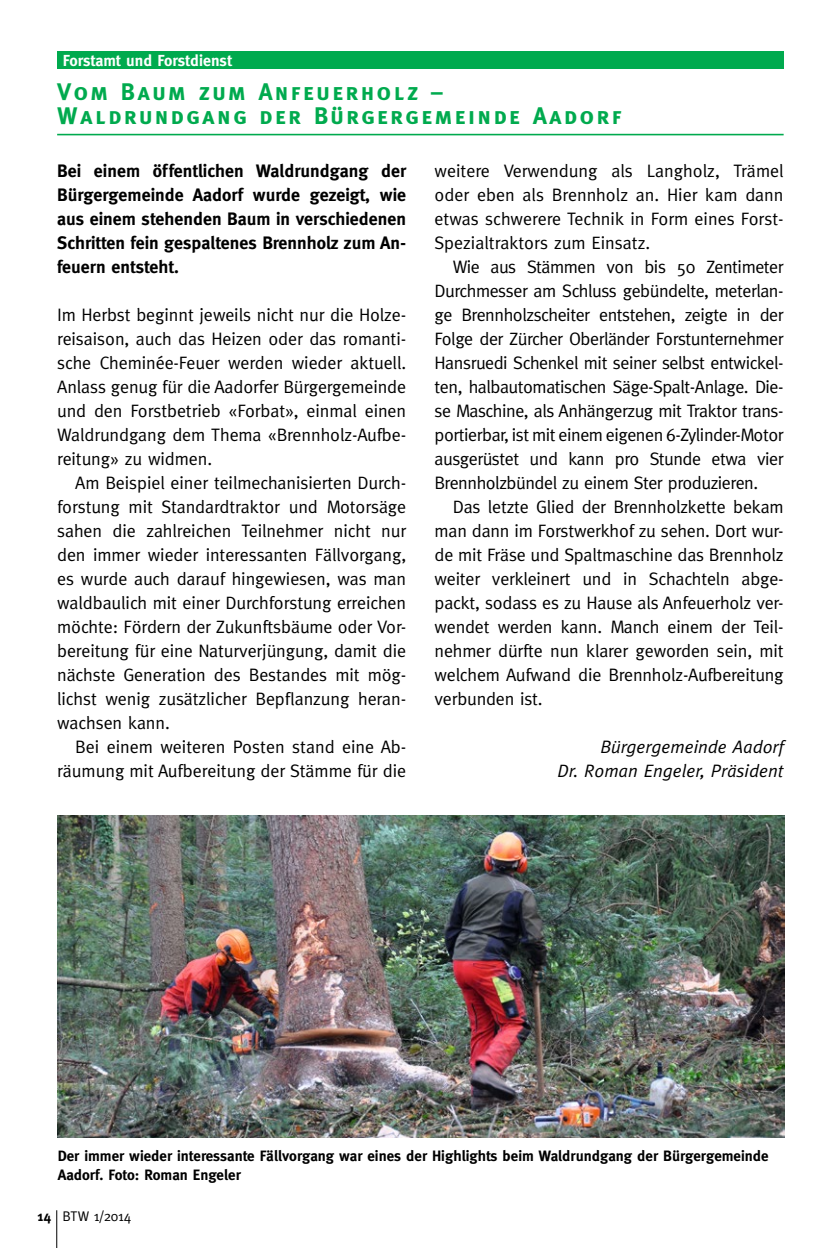
<style>
.page{position:relative;width:840px;height:1248px;background:#fff}
.page>*{position:absolute;margin:0;border:0;box-sizing:border-box;transform-origin:0 0}
.t1{font:24px/24px "Meta Bold Caps";letter-spacing:.1em;color:#00aa4e}
.t2{font:18px/24px "Meta";letter-spacing:-.005em;color:#000;text-align:justify}
.t3{font:700 18px/24px "Meta";color:#000;text-align:justify}
.t4{font:italic 18px/24px "Meta";color:#000;text-align:right}
.t5{font:700 16px "Meta";color:#fff}
.t6{font:700 15px/18px "Meta";color:#000}
.t7{font:14px "Meta";letter-spacing:-.01em;color:#000}
.s1{font-weight:700}
</style>
<div class="page">
<hr style="left:56px;top:1210px;width:1px;height:37px;background:#000">
<div style="left:57px;top:51px;width:726px;height:17px;background:#00aa4e"></div>
<hr style="left:57px;top:134px;width:726px;height:1px;background:#00aa4e">
<img style="left:58px;top:815px;width:725px;height:322px">
<p class="t5" style="left:63px;top:51px;width:170px">Forstamt und Forstdienst</p>
<h1 class="t1" style="left:57px;top:79px;width:565px">Vom Baum zum Anfeuerholz –<br>Waldrundgang der Bürgergemeinde Aadorf</h1>
<p class="t3" style="left:57px;top:158px;width:350px">Bei einem öffentlichen Waldrundgang der Bürgergemeinde Aadorf wurde gezeigt, wie aus einem stehenden Baum in verschiedenen Schritten fein gespaltenes Brennholz zum An&shy;feuern entsteht.</p>
<p class="t2" style="left:57px;top:302px;width:350px">Im Herbst beginnt jeweils nicht nur die Holze&shy;reisaison, auch das Heizen oder das romanti&shy;sche Cheminée-Feuer werden wieder aktuell.<br>Anlass genug für die Aadorfer Bürgergemeinde und den Forstbetrieb «Forbat», einmal einen Waldrundgang dem Thema «Brennholz-Aufbe&shy;reitung» zu widmen.</p>
<p class="t2" style="left:57px;top:470px;width:350px;text-indent:18px">Am Beispiel einer teilmechanisierten Durch&shy;forstung mit Standardtraktor und Motorsäge sahen die zahlreichen Teilnehmer nicht nur den immer wieder interessanten Fällvorgang, es wurde auch darauf hingewiesen, was man waldbaulich mit einer Durchforstung erreichen möchte: Fördern der Zukunftsbäume oder Vor&shy;bereitung für eine Naturverjüngung, damit die nächste Generation des Bestandes mit mög&shy;lichst wenig zusätzlicher Bepflanzung heran&shy;wachsen kann.</p>
<p class="t2" style="left:57px;top:734px;width:350px;text-align:right">Bei einem weiteren Posten stand eine Ab&shy;räumung mit Aufbereitung der Stämme für die</p>
<p class="t2" style="left:434px;top:158px;width:350px">weitere Verwendung als Langholz, Trämel oder eben als Brennholz an. Hier kam dann etwas schwerere Technik in Form eines Forst-Spezialtraktors zum Einsatz.</p>
<p class="t2" style="left:434px;top:254px;width:350px;text-indent:18px">Wie aus Stämmen von bis 50 Zentimeter Durchmesser am Schluss gebündelte, meterlan&shy;ge Brennholzscheiter entstehen, zeigte in der Folge der Zürcher Oberländer Forstunternehmer Hansruedi Schenkel mit seiner selbst entwickel&shy;ten, halbautomatischen Säge-Spalt-Anlage. Die&shy;se Maschine, als Anhängerzug mit Traktor trans&shy;portierbar, ist mit einem eigenen 6-Zylinder-Motor ausgerüstet und kann pro Stunde etwa vier Brennholzbündel zu einem Ster produzieren.</p>
<p class="t2" style="left:434px;top:494px;width:350px;text-indent:18px">Das letzte Glied der Brennholzkette bekam man dann im Forstwerkhof zu sehen. Dort wur&shy;de mit Fräse und Spaltmaschine das Brennholz weiter verkleinert und in Schachteln abge&shy;packt, sodass es zu Hause als Anfeuerholz ver&shy;wendet werden kann. Manch einem der Teil&shy;nehmer dürfte nun klarer geworden sein, mit welchem Aufwand die Brennholz-Aufbereitung verbunden ist.</p>
<p class="t4" style="left:557px;top:734px;width:227px">Bürgergemeinde Aadorf<br>Dr. Roman Engeler, Präsident</p>
<p class="t6" style="left:58px;top:1147px;width:712px">Der immer wieder interessante Fällvorgang war eines der Highlights beim Waldrundgang der Bürgergemeinde<br>Aadorf. Foto: Roman Engeler</p>
<p class="t7" style="left:37px;top:1208px;width:95px"><span class="s1">14</span> BTW 1/2014</p>
</div>
